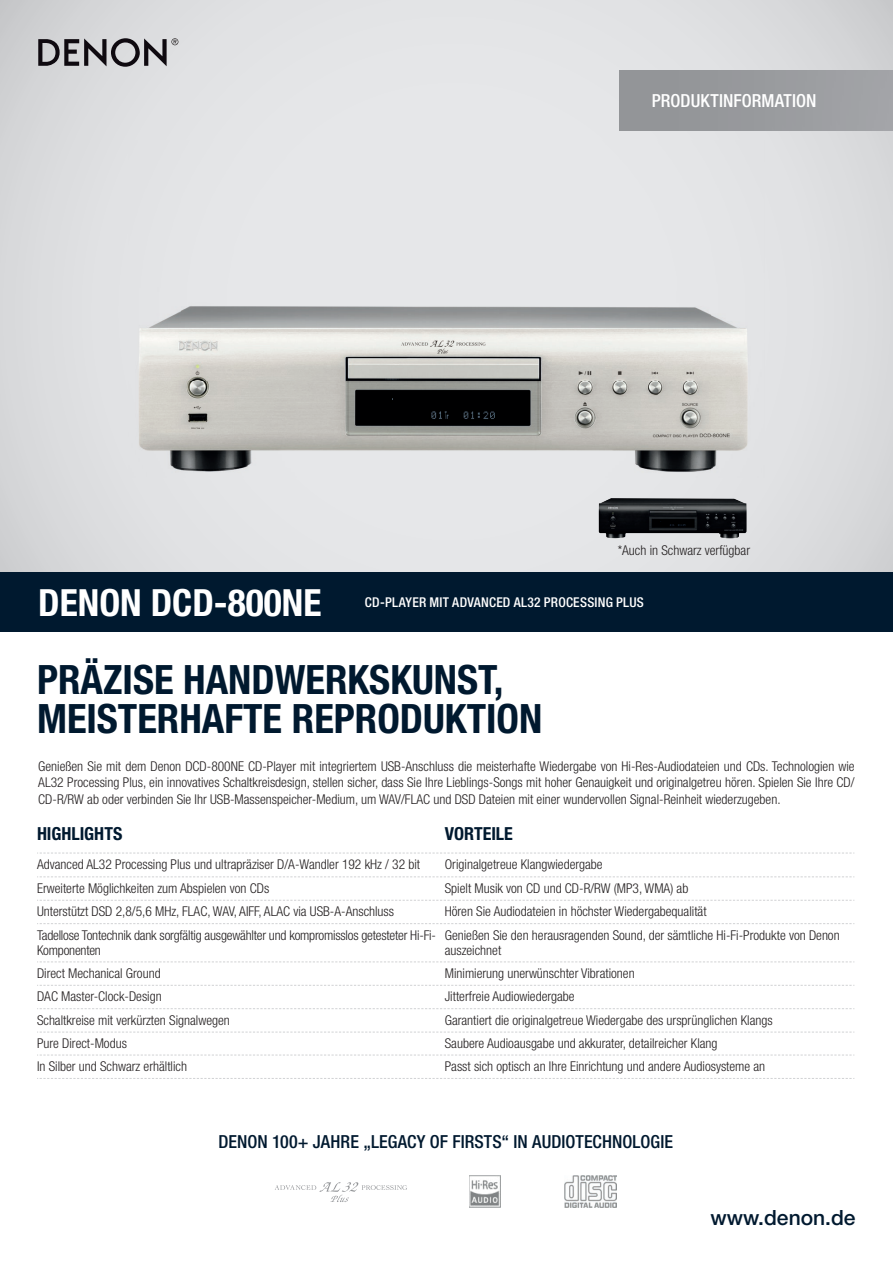
<style>
.page{position:relative;width:893px;height:1263px;background:#fff}
.page>*{position:absolute;margin:0;border:0;box-sizing:border-box;transform-origin:0 0}
.t1{font:700 condensed 40.5px/39px "Helvetica Neue LT Std";color:#00192f}
.t2{font:700 condensed 37.5px "Helvetica Neue LT Std";color:#fff}
.t3{font:500 21px "Helvetica Neue LT Std";color:#00192f}
.t4{font:500 condensed 18px "Helvetica Neue LT Std";color:#00192f}
.t5{font:700 condensed 18px "Helvetica Neue LT Std";color:#00192f}
.t6{font:500 condensed 18px "Helvetica Neue LT Std";letter-spacing:.005em;color:#fff}
.t7{font:300 condensed 13.5px/16.5px "Helvetica Neue LT Std";color:#231f20}
.t8{font:500 condensed 13.5px "Helvetica Neue LT Std";letter-spacing:.015em;color:#fff}
</style>
<div class="page">
<svg style="left:0;top:0;width:893px;height:572px;background:#dedfe1"></svg>
<svg style="left:38px;top:38px;width:140px;height:29px;background:#919093"></svg>
<img style="left:128px;top:140px;width:637px;height:338px">
<svg style="left:37px;top:853px;width:817px;height:1px"></svg>
<svg style="left:37px;top:876px;width:817px;height:1px"></svg>
<svg style="left:37px;top:900px;width:817px;height:1px"></svg>
<svg style="left:37px;top:923px;width:817px;height:1px"></svg>
<svg style="left:37px;top:961px;width:817px;height:1px"></svg>
<svg style="left:37px;top:985px;width:817px;height:1px"></svg>
<svg style="left:37px;top:1008px;width:817px;height:1px"></svg>
<svg style="left:37px;top:1032px;width:817px;height:1px"></svg>
<svg style="left:37px;top:1055px;width:817px;height:1px"></svg>
<svg style="left:37px;top:1078px;width:817px;height:1px"></svg>
<img style="left:470px;top:1176px;width:31px;height:32px">
<svg style="left:275px;top:1182px;width:132px;height:20px"></svg>
<img style="left:564px;top:1176px;width:52px;height:32px">
<img style="left:599px;top:498px;width:148px;height:40px">
<img style="left:619px;top:71px;width:274px;height:59px">
<div style="left:0;top:572px;width:893px;height:60px;background:#00192f"></div>
<h3 class="t6" style="left:652px;top:90px;width:166px">PRODUKTINFORMATION</h3>
<p class="t7" style="left:618px;top:542px;width:134px">*Auch in Schwarz verfügbar</p>
<h2 class="t2" style="left:38px;top:579px;width:285px">DENON DCD-800NE</h2>
<p class="t8" style="left:365px;top:594px;width:280px">CD-PLAYER MIT ADVANCED AL32 PROCESSING PLUS</p>
<h1 class="t1" style="left:37px;top:660px;width:507px">PRÄZISE HANDWERKSKUNST,<br>MEISTERHAFTE REPRODUKTION</h1>
<p class="t7" style="left:38px;top:758px;width:818px;text-align:justify">Genießen Sie mit dem Denon DCD-800NE CD-Player mit integriertem USB-Anschluss die meisterhafte Wiedergabe von Hi-Res-Audiodateien und CDs. Technologien wie AL32 Processing Plus, ein innovatives Schaltkreisdesign, stellen sicher, dass Sie Ihre Lieblings-Songs mit hoher Genauigkeit und originalgetreu hören. Spielen Sie Ihre CD/ CD-R/RW ab oder verbinden Sie Ihr USB-Massenspeicher-Medium, um WAV/FLAC und DSD Dateien mit einer wundervollen Signal-Reinheit wiederzugeben.</p>
<h3 class="t5" style="left:37px;top:823px;width:87px">HIGHLIGHTS</h3>
<h3 class="t5" style="left:445px;top:823px;width:70px">VORTEILE</h3>
<p class="t7" style="left:37px;top:856px;width:385px">Advanced AL32 Processing Plus und ultrapräziser D/A-Wandler 192 kHz / 32 bit</p>
<p class="t7" style="left:445px;top:856px;width:159px">Originalgetreue Klangwiedergabe</p>
<p class="t7" style="left:37px;top:880px;width:234px">Erweiterte Möglichkeiten zum Abspielen von CDs</p>
<p class="t7" style="left:445px;top:880px;width:245px">Spielt Musik von CD und CD-R/RW (MP3, WMA) ab</p>
<p class="t7" style="left:37px;top:903px;width:359px">Unterstützt DSD 2,8/5,6 MHz, FLAC, WAV, AIFF, ALAC via USB-A-Anschluss</p>
<p class="t7" style="left:445px;top:903px;width:263px">Hören Sie Audiodateien in höchster Wiedergabequalität</p>
<p class="t7" style="left:37px;top:927px;width:400px;line-height:15px">Tadellose Tontechnik dank sorgfältig ausgewählter und kompromisslos getesteter Hi-Fi-<br>Komponenten</p>
<p class="t7" style="left:445px;top:927px;width:396px;line-height:15px">Genießen Sie den herausragenden Sound, der sämtliche Hi-Fi-Produkte von Denon auszeichnet</p>
<p class="t7" style="left:37px;top:965px;width:125px">Direct Mechanical Ground</p>
<p class="t7" style="left:445px;top:965px;width:191px">Minimierung unerwünschter Vibrationen</p>
<p class="t7" style="left:37px;top:988px;width:126px">DAC Master-Clock-Design</p>
<p class="t7" style="left:445px;top:988px;width:131px">Jitterfreie Audiowiedergabe</p>
<p class="t7" style="left:37px;top:1011px;width:194px">Schaltkreise mit verkürzten Signalwegen</p>
<p class="t7" style="left:445px;top:1011px;width:329px">Garantiert die originalgetreue Wiedergabe des ursprünglichen Klangs</p>
<p class="t7" style="left:37px;top:1035px;width:91px">Pure Direct-Modus</p>
<p class="t7" style="left:445px;top:1035px;width:274px">Saubere Audioausgabe und akkurater, detailreicher Klang</p>
<p class="t7" style="left:37px;top:1058px;width:152px">In Silber und Schwarz erhältlich</p>
<p class="t7" style="left:445px;top:1058px;width:322px">Passt sich optisch an Ihre Einrichtung und andere Audiosysteme an</p>
<h3 class="t4" style="left:219px;top:1131px;width:456px">DENON 100+ JAHRE „LEGACY OF FIRSTS“ IN AUDIOTECHNOLOGIE</h3>
<h3 class="t3" style="left:710px;top:1205px;width:147px">www.denon.de</h3>
</div>
